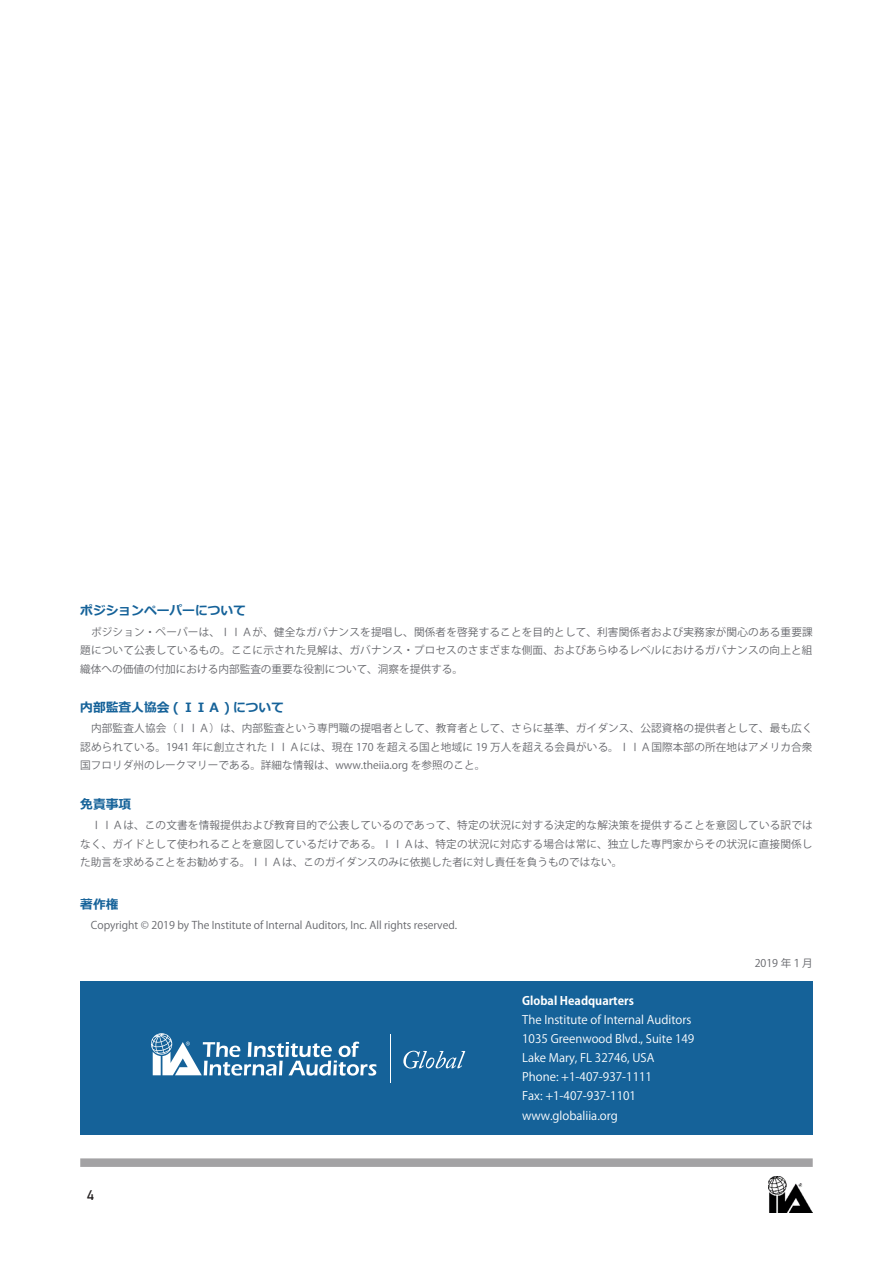
<style>
.page{position:relative;width:893px;height:1263px;background:#fff}
.page>*{position:absolute;margin:0;border:0;box-sizing:border-box;transform-origin:0 0}
.t1{font:13.8px "Bahnschrift";color:#231f20}
.t2{font:700 12.75px "Meiryo";color:#156299}
.t3{font:11.7px/19.2px "Koz Go Pr 6 N";color:#fff}
.t4{font:700 11.7px "Koz Go Pr 6 N";color:#fff}
.t5{font:10.65px/18.6px "Koz Go Pr 6 N";color:#65666b;text-align:justify}
</style>
<div class="page">
<div style="left:80px;top:1158px;width:733px;height:9px;background:#a3a2a4"></div>
<img style="left:768px;top:1176px;width:45px;height:36px">
<div style="left:80px;top:981px;width:733px;height:153px;background:#156299"></div>
<hr style="left:390px;top:1034px;width:1px;height:48px;background:#fff">
<svg style="left:403px;top:1051px;width:62px;height:17px"></svg>
<svg style="left:151px;top:1033px;width:225px;height:42px"></svg>
<p class="t2" style="left:80px;top:601px;width:167px">ポジションペーパーについて</p>
<p class="t5" style="left:80px;top:622px;width:734px">　ポジション・ペーパーは、ＩＩＡが、健全なガバナンスを提唱し、関係者を啓発することを目的として、利害関係者および実務家が関心のある重要課題について公表しているもの。ここに示された見解は、ガバナンス・プロセスのさまざまな側面、およびあらゆるレベルにおけるガバナンスの向上と組織体への価値の付加における内部監査の重要な役割について、洞察を提供する。</p>
<p class="t2" style="left:80px;top:698px;width:205px">内部監査人協会 ( ＩＩＡ ) について</p>
<p class="t5" style="left:80px;top:719px;width:734px">　内部監査人協会（ＩＩＡ）は、内部監査という専門職の提唱者として、教育者として、さらに基準、ガイダンス、公認資格の提供者として、最も広く認められている。1941 年に創立されたＩＩＡには、現在 170 を超える国と地域に 19 万人を超える会員がいる。ＩＩＡ国際本部の所在地はアメリカ合衆国フロリダ州のレークマリーである。詳細な情報は、www.theiia.org を参照のこと。</p>
<p class="t2" style="left:80px;top:795px;width:53px">免責事項</p>
<p class="t5" style="left:80px;top:816px;width:734px">　ＩＩＡは、この文書を情報提供および教育目的で公表しているのであって、特定の状況に対する決定的な解決策を提供することを意図している訳ではなく、ガイドとして使われることを意図しているだけである。ＩＩＡは、特定の状況に対応する場合は常に、独立した専門家からその状況に直接関係した助言を求めることをお勧めする。ＩＩＡは、このガイダンスのみに依拠した者に対し責任を負うものではない。</p>
<p class="t2" style="left:80px;top:895px;width:40px">著作権</p>
<p class="t5" style="left:80px;top:916px;width:378px">　Copyright © 2019 by The Institute of Internal Auditors, Inc. All rights reserved.</p>
<p class="t5" style="left:755px;top:954px;width:59px">2019 年１月</p>
<p class="t4" style="left:522px;top:994px;width:113px">Global Headquarters</p>
<p class="t3" style="left:522px;top:1010px;width:174px">The Institute of Internal Auditors<br>1035 Greenwood Blvd., Suite 149<br>Lake Mary, FL 32746, USA<br>Phone: +1-407-937-1111<br>Fax: +1-407-937-1101 www.globaliia.org</p>
<p class="t1" style="left:86px;top:1184px;width:9px">4</p>
</div>
